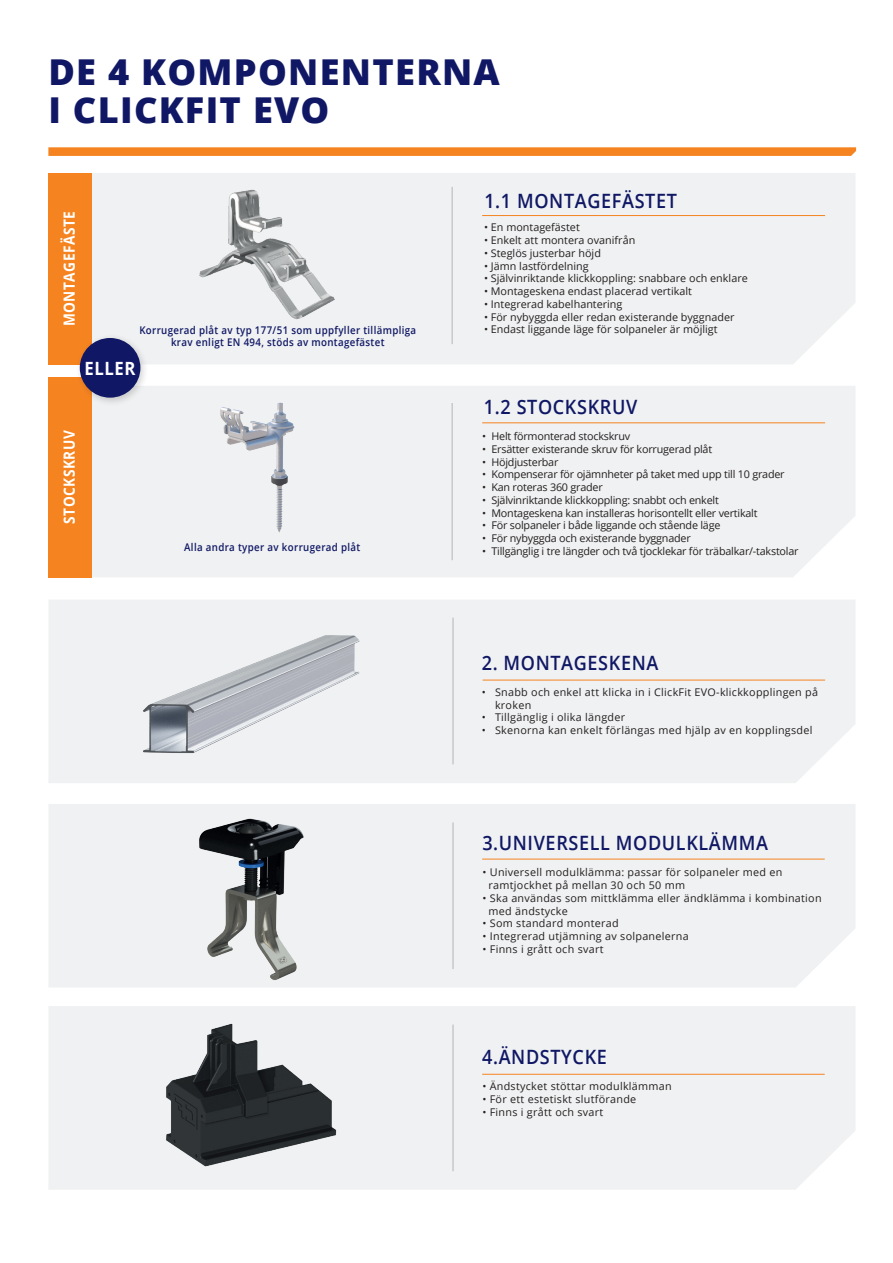
<style>
.page{position:relative;width:893px;height:1263px;background:#fff}
.page>*{position:absolute;margin:0;border:0;box-sizing:border-box;transform-origin:0 0}
.t1{font:800 35.7px/38px "Open Sans";letter-spacing:.035em;color:#101865}
.t2{font:600 19.8px "Open Sans";letter-spacing:.035em;color:#101865;scale:.91 1}
.t3{font:700 18.3px "Open Sans";letter-spacing:.035em;color:#fff;scale:.91 1}
.t4{font:700 15.45px "Open Sans";letter-spacing:.035em;color:#fff;scale:.89 1}
.t5{font:10.65px/12.8px "Open Sans";letter-spacing:.025em;color:#231f20}
.t6{font:10.65px "Open Sans";letter-spacing:-.02em;color:#231f20}
.t7{font:10.65px "Open Sans";color:#231f20}
.t8{font:600 10.65px/12.8px "Open Sans";letter-spacing:.035em;color:#101865;text-align:center;scale:.91 1}
</style>
<div class="page">
<div style="left:92px;top:386px;width:763px;height:191px;background:#f0f1f2"></div>
<svg style="left:48px;top:147px;width:808px;height:9px;background:#f5892a"></svg>
<div style="left:92px;top:173px;width:763px;height:191px;background:#f0f1f2"></div>
<div style="left:49px;top:600px;width:806px;height:183px;background:#f0f1f2"></div>
<div style="left:49px;top:804px;width:806px;height:183px;background:#f0f1f2"></div>
<div style="left:49px;top:1006px;width:806px;height:184px;background:#f0f1f2"></div>
<hr style="left:452px;top:187px;width:1px;height:157px;background:#57585a">
<hr style="left:452px;top:403px;width:1px;height:157px;background:#57585a">
<div style="left:48px;top:173px;width:44px;height:191px;background:#f58420"></div>
<div style="left:48px;top:377px;width:44px;height:200px;background:#f58420"></div>
<hr style="left:482px;top:423px;width:343px;height:1px;background:#f58420">
<div style="left:75px;top:333px;width:75px;height:74px;background:#231f20;opacity:.2"></div>
<div style="left:80px;top:338px;width:60px;height:60px;background:#101865;border-radius:50%"></div>
<hr style="left:482px;top:215px;width:343px;height:1px;background:#f58420">
<img style="left:140px;top:182px;width:264px;height:143px">
<div style="left:129px;top:390px;width:287px;height:156px;background:#f0f1f2"></div>
<hr style="left:483px;top:680px;width:342px;height:1px;background:#f58420">
<hr style="left:453px;top:618px;width:1px;height:146px;background:#57585a">
<hr style="left:453px;top:822px;width:1px;height:147px;background:#57585a">
<hr style="left:453px;top:1024px;width:1px;height:147px;background:#57585a">
<img style="left:138px;top:631px;width:225px;height:126px">
<img style="left:196px;top:818px;width:110px;height:162px">
<img style="left:161px;top:1021px;width:180px;height:147px">
<hr style="left:482px;top:859px;width:343px;height:1px;background:#f58420">
<hr style="left:482px;top:1074px;width:343px;height:1px;background:#f58420">
<h1 class="t1" style="left:48px;top:51px;width:453px">DE 4 KOMPONENTERNA<br>I CLICKFIT EVO</h1>
<h3 class="t4" style="left:58px;top:326px;width:131px;rotate:-90deg">MONTAGEFÄSTE</h3>
<p class="t8" style="left:139px;top:323px;width:306px">Korrugerad plåt av typ 177/51 som uppfyller tillämpliga krav enligt EN 494, stöds av montagefästet</p>
<h3 class="t3" style="left:85px;top:355px;width:57px">ELLER</h3>
<h3 class="t4" style="left:58px;top:524px;width:106px;rotate:-90deg">STOCKSKRUV</h3>
<p class="t8" style="left:184px;top:540px;width:195px">Alla andra typer av korrugerad plåt</p>
<h2 class="t2" style="left:484px;top:188px;width:213px">1.1 MONTAGEFÄSTET</h2>
<p class="t7" style="left:484px;top:220px;width:97px">• En montagefästet</p>
<p class="t7" style="left:484px;top:233px;width:153px">• Enkelt att montera ovanifrån</p>
<p class="t7" style="left:484px;top:246px;width:118px">• Steglös justerbar höjd</p>
<p class="t7" style="left:484px;top:259px;width:106px">• Jämn lastfördelning</p>
<p class="t7" style="left:484px;top:271px;width:265px">• Självinriktande klickkoppling: snabbare och enklare</p>
<p class="t7" style="left:484px;top:284px;width:209px">• Montageskena endast placerad vertikalt</p>
<p class="t7" style="left:484px;top:297px;width:140px">• Integrerad kabelhantering</p>
<p class="t7" style="left:484px;top:310px;width:252px">• För nybyggda eller redan existerande byggnader</p>
<p class="t7" style="left:484px;top:322px;width:235px">• Endast liggande läge för solpaneler är möjligt</p>
<h2 class="t2" style="left:484px;top:393px;width:170px">1.2 STOCKSKRUV</h2>
<p class="t6" style="left:482px;top:429px;width:150px">• Helt förmonterad stockskruv</p>
<p class="t6" style="left:482px;top:442px;width:232px">• Ersätter existerande skruv för korrugerad plåt</p>
<p class="t6" style="left:482px;top:454px;width:78px">• Höjdjusterbar</p>
<p class="t6" style="left:482px;top:467px;width:304px">• Kompenserar för ojämnheter på taket med upp till 10 grader</p>
<p class="t6" style="left:482px;top:480px;width:122px">• Kan roteras 360 grader</p>
<p class="t6" style="left:482px;top:493px;width:238px">• Självinriktande klickkoppling: snabbt och enkelt</p>
<p class="t6" style="left:482px;top:505px;width:277px">• Montageskena kan installeras horisontellt eller vertikalt</p>
<p class="t6" style="left:482px;top:518px;width:240px">• För solpaneler i både liggande och stående läge</p>
<p class="t6" style="left:482px;top:531px;width:210px">• För nybyggda och existerande byggnader</p>
<p class="t6" style="left:482px;top:544px;width:318px">• Tillgänglig i tre längder och två tjocklekar för träbalkar/-takstolar</p>
<h2 class="t2" style="left:482px;top:649px;width:196px">2. MONTAGESKENA</h2>
<p class="t5" style="left:495px;top:685px;width:325px;text-indent:-13px">• Snabb och enkel att klicka in i ClickFit EVO-klickkopplingen på kroken</p>
<p class="t5" style="left:482px;top:711px;width:145px">• Tillgänglig i olika längder</p>
<p class="t5" style="left:482px;top:724px;width:332px">• Skenorna kan enkelt förlängas med hjälp av en kopplingsdel</p>
<h2 class="t2" style="left:482px;top:829px;width:315px">3.UNIVERSELL MODULKLÄMMA</h2>
<p class="t5" style="left:489px;top:866px;width:295px;text-indent:-6px">• Universell modulklämma: passar för solpaneler med en ramtjockhet på mellan 30 och 50 mm</p>
<p class="t5" style="left:489px;top:891px;width:335px;text-indent:-6px">• Ska användas som mittklämma eller ändklämma i kombination med ändstycke</p>
<p class="t5" style="left:482px;top:917px;width:138px">• Som standard monterad</p>
<p class="t5" style="left:482px;top:929px;width:208px">• Integrerad utjämning av solpanelerna</p>
<p class="t5" style="left:482px;top:942px;width:123px">• Finns i grått och svart</p>
<h2 class="t2" style="left:482px;top:1043px;width:139px">4.ÄNDSTYCKE</h2>
<p class="t5" style="left:482px;top:1080px;width:191px">• Ändstycket stöttar modulklämman</p>
<p class="t5" style="left:482px;top:1092px;width:156px">• För ett estetiskt slutförande</p>
<p class="t5" style="left:482px;top:1105px;width:123px">• Finns i grått och svart</p>
</div>
